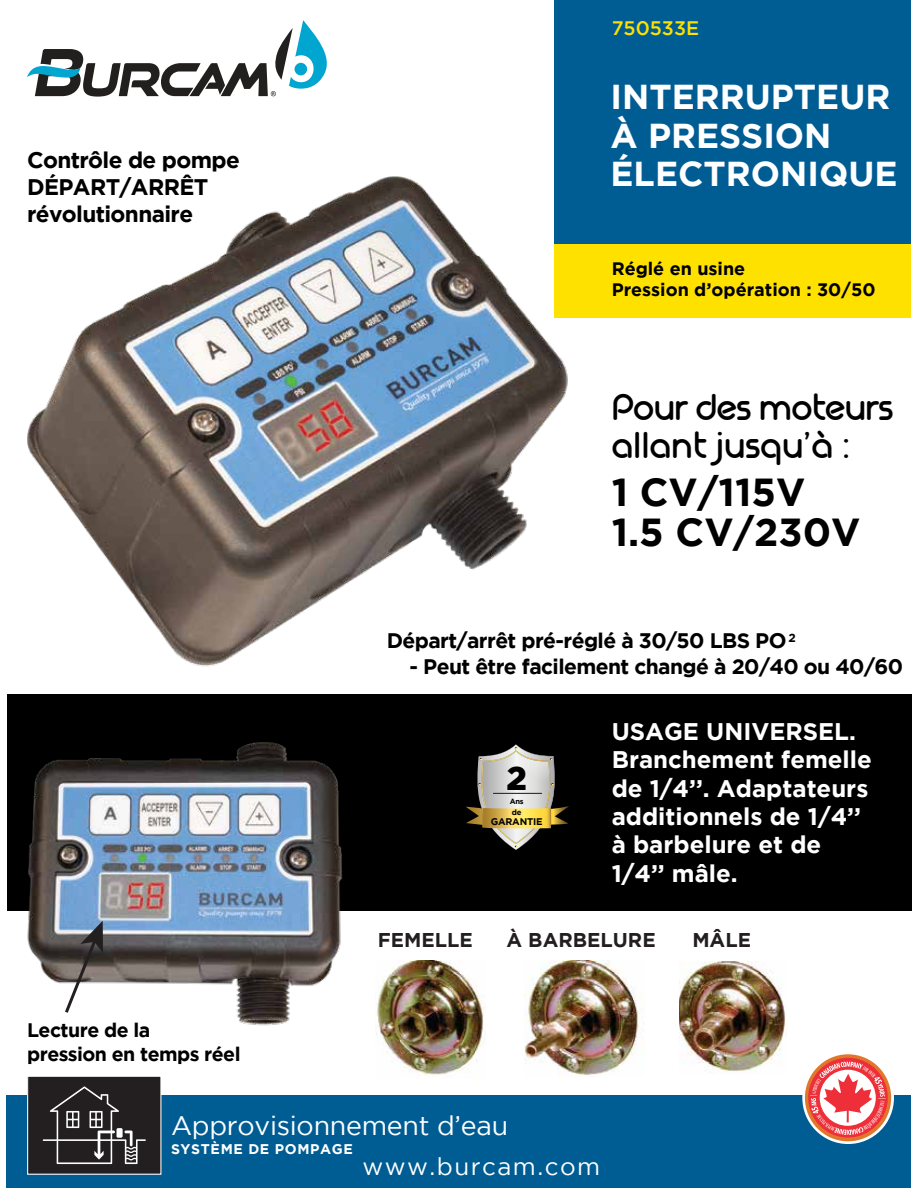
<style>
.page{position:relative;width:918px;height:1188px;background:#fff}
.page>*{position:absolute;margin:0;border:0;box-sizing:border-box;transform-origin:0 0}
.t1{font:700 39px/40px "Gotham";color:#000}
.t2{font:36.6px/38.7px "Geoma";letter-spacing:-.02em;color:#000}
.t3{font:700 34.5px/39px "Gotham";color:#fff}
.t4{font:900 32.7px "Gotham";color:#000}
.t5{font:26.85px "Gotham";letter-spacing:-.01em;color:#fff}
.t6{font:24.3px "Gotham";letter-spacing:.06em;color:#fff}
.t7{font:700 24px/28.5px "Gotham";color:#fff}
.t8{font:700 22.5px/27px "Gotham";letter-spacing:-.03em;color:#000}
.t9{font:700 21px "Gotham";letter-spacing:-.03em;color:#000}
.t10{font:700 19.95px "Gotham";color:#231f20}
.t11{font:700 19.5px/24px "Gotham";letter-spacing:-.03em;color:#000}
.t12{font:500 19.5px "Gotham";color:#ffe100}
.t13{font:700 18px/21px "Gotham";color:#000}
.t14{font:700 14.1px "Gotham";letter-spacing:.045em;color:#fff}
.t15{font:700 11.85px "Gotham";color:#000}
.t16{font:700 9.6px "Gotham";letter-spacing:-.025em;color:#010101}
.t17{font:700 7.65px "Gotham";color:#010101}
.t18{font:700 7.5px "Gotham";color:#010101}
</style>
<div class="page">
<div style="left:7px;top:694px;width:904px;height:217px;background:#000"></div>
<div style="left:7px;top:1096px;width:904px;height:92px;background:#005d94"></div>
<div style="left:28px;top:1076px;width:133px;height:98px;background:#231f20"></div>
<div style="left:27px;top:1076px;width:134px;height:99px;border:1px solid #fff"></div>
<svg style="left:43px;top:1086px;width:103px;height:78px"></svg>
<div style="left:117px;top:1128px;width:6px;height:10px;background:#fff;border-radius:2px"></div>
<div style="left:555px;top:0;width:356px;height:286px;background:#005d94"></div>
<div style="left:555px;top:244px;width:356px;height:73px;background:#ffe100"></div>
<svg style="left:466px;top:744px;width:103px;height:106px"></svg>
<hr style="left:494px;top:793px;width:48px;height:1px;background:#4c2e15">
<img style="left:27px;top:162px;width:557px;height:505px">
<img style="left:27px;top:742px;width:315px;height:284px">
<svg style="left:62px;top:921px;width:41px;height:95px"></svg>
<svg style="left:27px;top:20px;width:300px;height:77px"></svg>
<svg style="left:802px;top:1052px;width:92px;height:92px"></svg>
<div style="left:805px;top:1054px;width:86px;height:87px;background:#e1772a;border-radius:50%"></div>
<svg style="left:808px;top:1058px;width:80px;height:80px"></svg>
<svg style="left:810px;top:1062px;width:76px;height:73px;background:#ee8687"></svg>
<img style="left:680px;top:961px;width:106px;height:111px">
<img style="left:525px;top:961px;width:119px;height:115px">
<img style="left:375px;top:961px;width:110px;height:114px">
<p class="t8" style="left:27px;top:146px;width:214px">Contrôle de pompe<br>DÉPART/ARRÊT révolutionnaire</p>
<p class="t11" style="left:27px;top:1018px;width:215px">Lecture de la<br>pression en temps réel</p>
<p class="t12" style="left:612px;top:17px;width:89px">750533E</p>
<h3 class="t3" style="left:611px;top:76px;width:289px">INTERRUPTEUR<br>À PRESSION<br>ÉLECTRONIQUE</h3>
<p class="t13" style="left:612px;top:258px;width:265px">Réglé en usine<br>Pression d’opération : 30/50</p>
<h2 class="t2" style="left:612px;top:387px;width:283px">Pour des moteurs allant jusqu’à :</h2>
<h1 class="t1" style="left:612px;top:472px;width:250px">1 CV/115V<br>1.5 CV/230V</h1>
<p class="t9" style="left:387px;top:629px;width:401px">Départ/arrêt pré-réglé à 30/50 LBS PO</p>
<p class="t9" style="left:410px;top:654px;width:495px">- Peut être facilement changé à 20/40 ou 40/60</p>
<p class="t15" style="left:788px;top:631px;width:9px">2</p>
<h3 class="t4" style="left:506px;top:759px;width:22px">2</h3>
<p class="t18" style="left:510px;top:797px;width:16px">Ans</p>
<p class="t17" style="left:512px;top:808px;width:11px">de</p>
<p class="t16" style="left:491px;top:816px;width:53px">GARANTIE</p>
<p class="t7" style="left:612px;top:716px;width:262px">USAGE UNIVERSEL.<br>Branchement femelle de 1/4’’. Adaptateurs additionnels de 1/4’’ à barbelure et de<br>1/4’’ mâle.</p>
<p class="t10" style="left:378px;top:929px;width:97px">FEMELLE</p>
<p class="t10" style="left:507px;top:929px;width:151px">À BARBELURE</p>
<p class="t10" style="left:692px;top:929px;width:60px">MÂLE</p>
<p class="t5" style="left:171px;top:1111px;width:339px">Approvisionnement d’eau</p>
<p class="t14" style="left:171px;top:1141px;width:183px">SYSTÈME DE POMPAGE</p>
<p class="t6" style="left:363px;top:1153px;width:239px">www.burcam.com</p>
</div>
